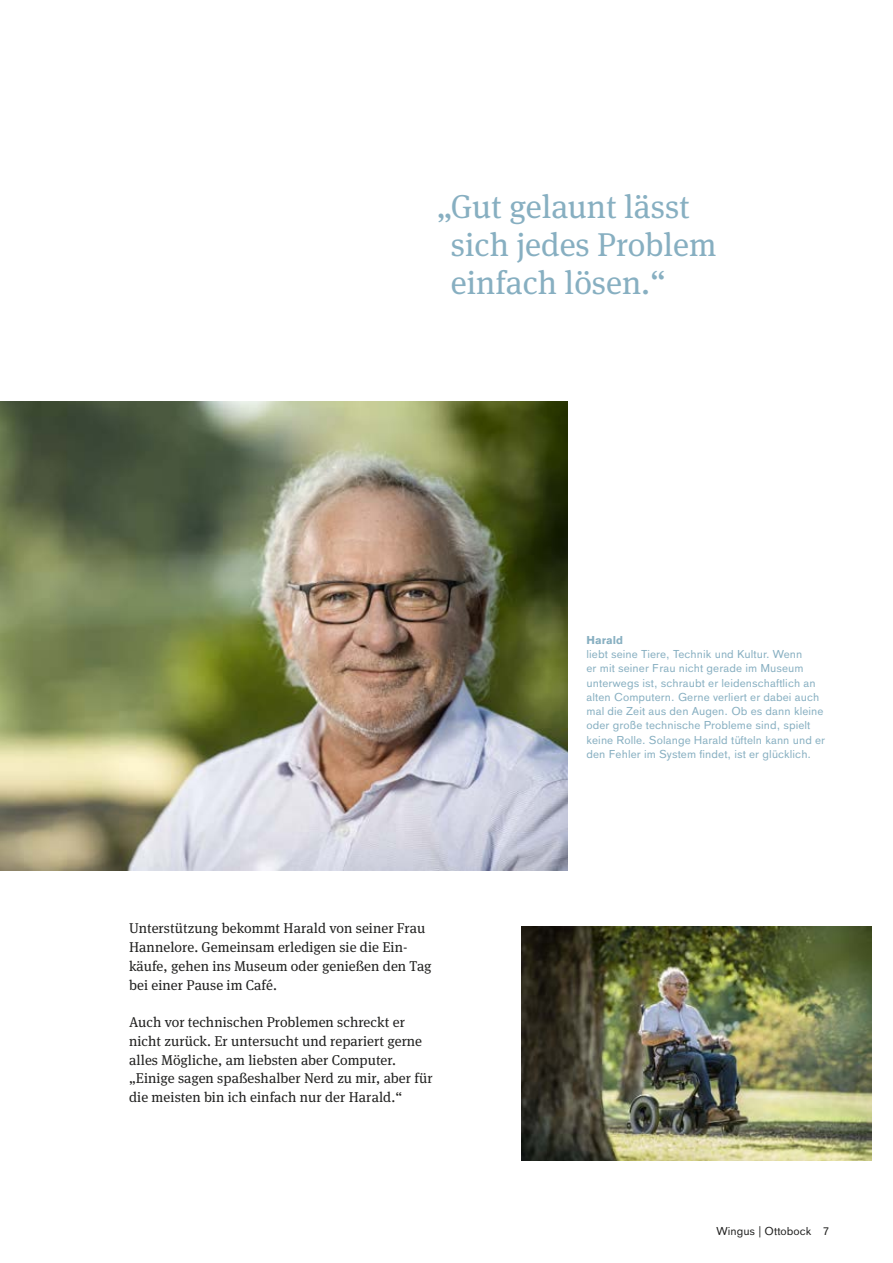
<style>
.page{position:relative;width:893px;height:1263px;background:#fff}
.page>*{position:absolute;margin:0;border:0;box-sizing:border-box;transform-origin:0 0}
.t1{font:33px/38.2px "OBO Serif";color:#87afc1}
.t2{font:14.25px/18.8px "OBO Serif";letter-spacing:.005em;color:#222221}
.t3{font:11.25px/14.2px "OBO Sans";letter-spacing:.005em;color:#87afc1}
.t4{font:11.25px "OBO Sans";letter-spacing:.005em;color:#222221}
.t5{font:700 11.25px "OBO Sans";letter-spacing:.005em;color:#87afc1}
</style>
<div class="page">
<img style="left:0;top:401px;width:568px;height:469px">
<div style="left:324px;top:76px;width:507px;height:339px;background:#fff"></div>
<img style="left:521px;top:927px;width:351px;height:233px">
<h1 class="t1" style="left:451px;top:187px;width:267px;text-indent:-14px">„Gut gelaunt lässt sich jedes Problem einfach lösen.“</h1>
<p class="t2" style="left:129px;top:919px;width:304px">Unterstützung bekommt Harald von seiner Frau Hannelore. Gemeinsam erledigen sie die Ein&shy;käufe, gehen ins Museum oder genießen den Tag bei einer Pause im Café.</p>
<p class="t2" style="left:129px;top:1013px;width:305px">Auch vor technischen Problemen schreckt er nicht zurück. Er untersucht und repariert gerne alles Mögliche, am liebsten aber Computer. „Einige sagen spaßeshalber Nerd zu mir, aber für die meisten bin ich einfach nur der Harald.“</p>
<p class="t5" style="left:586px;top:633px;width:38px">Harald</p>
<p class="t3" style="left:586px;top:647px;width:240px">liebt seine Tiere, Technik und Kultur. Wenn<br>er mit seiner Frau nicht gerade im Museum unterwegs ist, schraubt er leidenschaftlich an alten Computern. Gerne verliert er dabei auch mal die Zeit aus den Augen. Ob es dann kleine oder große technische Probleme sind, spielt keine Rolle. Solange Harald tüfteln kann und er den Fehler im System findet, ist er glücklich.</p>
<p class="t4" style="left:716px;top:1224px;width:114px">Wingus | Ottobock 7</p>
</div>
